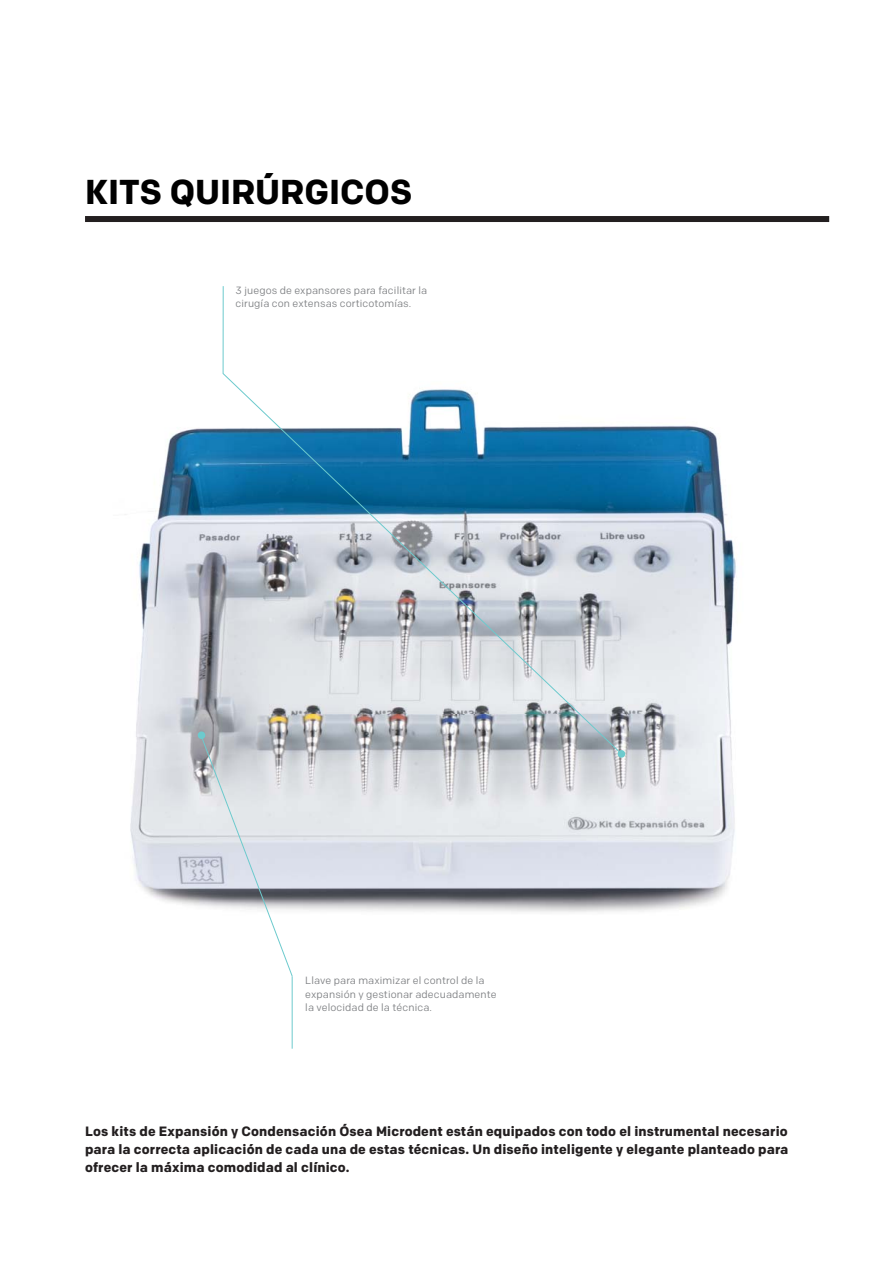
<style>
.page{position:relative;width:893px;height:1263px;background:#fff}
.page>*{position:absolute;margin:0;border:0;box-sizing:border-box;transform-origin:0 0}
.t1{font:700 34.5px "Colfax";letter-spacing:-.005em;color:#000}
.t2{font:700 13.5px/18px "Colfax";letter-spacing:.01em;color:#231f20;text-align:justify}
.t3{font:10.5px/13.5px "Colfax";letter-spacing:.01em;color:#808285}
</style>
<div class="page">
<div style="left:85px;top:216px;width:744px;height:6px;background:#231f20"></div>
<img style="left:125px;top:425px;width:611px;height:487px">
<div style="left:618px;top:750px;width:7px;height:8px;background:#6ccacd;border-radius:50%"></div>
<svg style="left:222px;top:286px;width:400px;height:469px"></svg>
<svg style="left:197px;top:731px;width:96px;height:246px"></svg>
<hr style="left:292px;top:976px;width:1px;height:73px;background:#6ccacd">
<h1 class="t1" style="left:85px;top:177px;width:329px">KITS QUIRÚRGICOS</h1>
<p class="t3" style="left:236px;top:284px;width:193px">3 juegos de expansores para facilitar la cirugía con extensas corticotomías.</p>
<p class="t3" style="left:305px;top:975px;width:193px">Llave para maximizar el control de la expansión y gestionar adecuadamente la velocidad de la técnica.</p>
<p class="t2" style="left:85px;top:1123px;width:705px">Los kits de Expansión y Condensación Ósea Microdent están equipados con todo el instrumental necesario para la correcta aplicación de cada una de estas técnicas. Un diseño inteligente y elegante planteado para ofrecer la máxima comodidad al clínico.</p>
</div>
